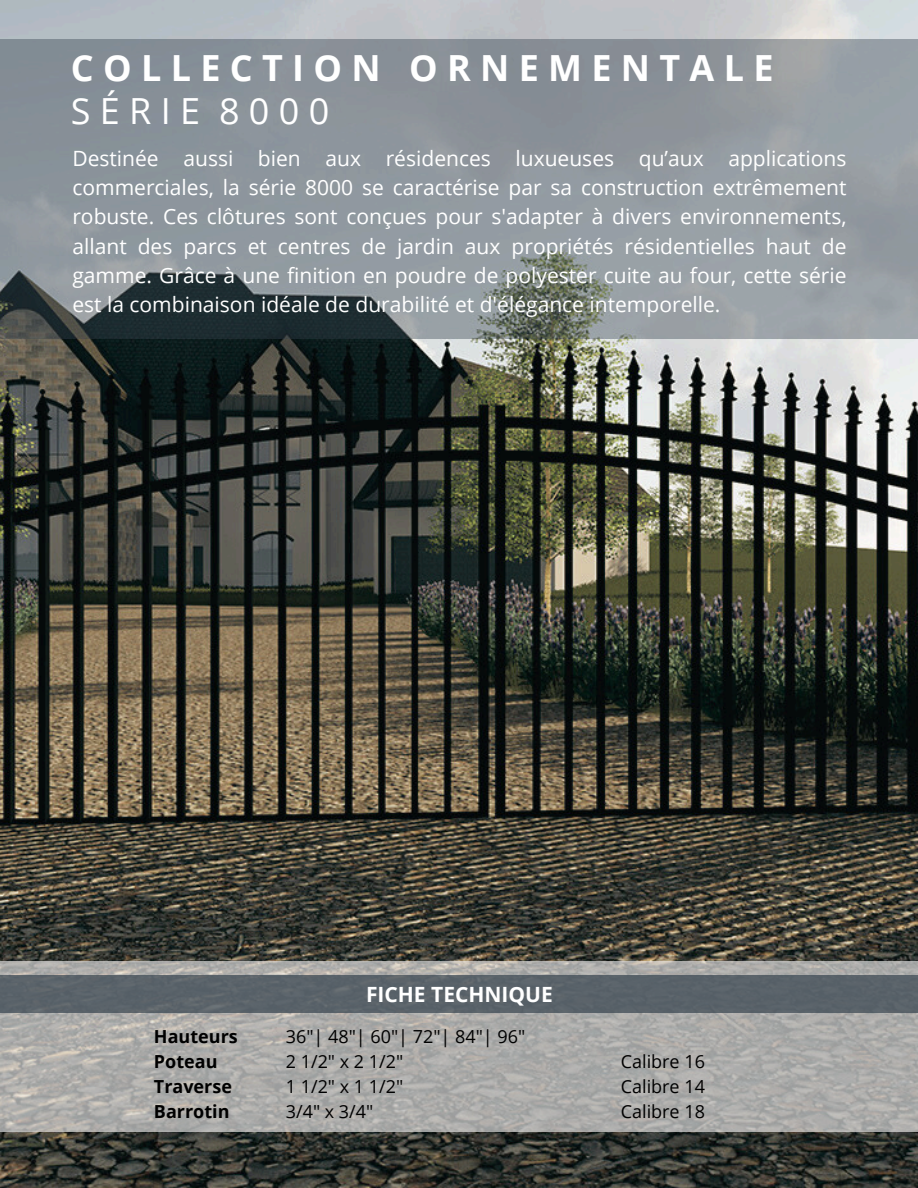
<style>
.page{position:relative;width:918px;height:1188px;background:#fff}
.page>*{position:absolute;margin:0;border:0;box-sizing:border-box;transform-origin:0 0}
.t1{font:700 36px/42.8px "Open Sans";color:#fff}
.t2{font:21px/29.2px "Open Sans";color:#fff;text-align:justify}
.t3{font:700 21px "Open Sans";color:#fff}
.t4{font:18px "Open Sans";color:#000}
.t5{font:700 18px/24.8px "Open Sans";color:#000}
.s1{font-weight:400}
</style>
<div class="page">
<img style="left:0;top:0;width:918px;height:1188px">
<svg style="left:0;top:962px;width:918px;height:170px;background:#acacaa"></svg>
<div style="left:0;top:975px;width:918px;height:38px;background:#596269"></div>
<svg style="left:0;top:39px;width:918px;height:300px;background:#878f95"></svg>
<p class="t1" style="left:71px;top:46px;width:704px">C O L L E C T I O N O R N E M E N T A L E<br><span class="s1">S É R I E 8 0 0 0</span></p>
<p class="t2" style="left:72px;top:143px;width:776px">Destinée aussi bien aux résidences luxueuses qu’aux applications commerciales, la série 8000 se caractérise par sa construction extrêmement robuste. Ces clôtures sont conçues pour s'adapter à divers environnements, allant des parcs et centres de jardin aux propriétés résidentielles haut de gamme. Grâce à une finition en poudre de polyester cuite au four, cette série est la combinaison idéale de durabilité et d'élégance intemporelle.</p>
<h1 class="t5" style="left:154px;top:1024px;width:85px">Hauteurs<br>Poteau<br>Traverse<br>Barrotin</h1>
<p class="t3" style="left:366px;top:979px;width:188px">FICHE TECHNIQUE</p>
<p class="t4" style="left:286px;top:1024px;width:241px">36"| 48"| 60"| 72"| 84"| 96"</p>
<p class="t4" style="left:286px;top:1049px;width:119px">2 1/2" x 2 1/2"</p>
<p class="t4" style="left:286px;top:1074px;width:119px">1 1/2" x 1 1/2"</p>
<p class="t4" style="left:286px;top:1098px;width:89px">3/4" x 3/4"</p>
<h3 class="t4" style="left:621px;top:1049px;width:86px">Calibre 16</h3>
<h2 class="t4" style="left:621px;top:1074px;width:86px">Calibre 14</h2>
<h4 class="t4" style="left:621px;top:1098px;width:86px">Calibre 18</h4>
</div>
